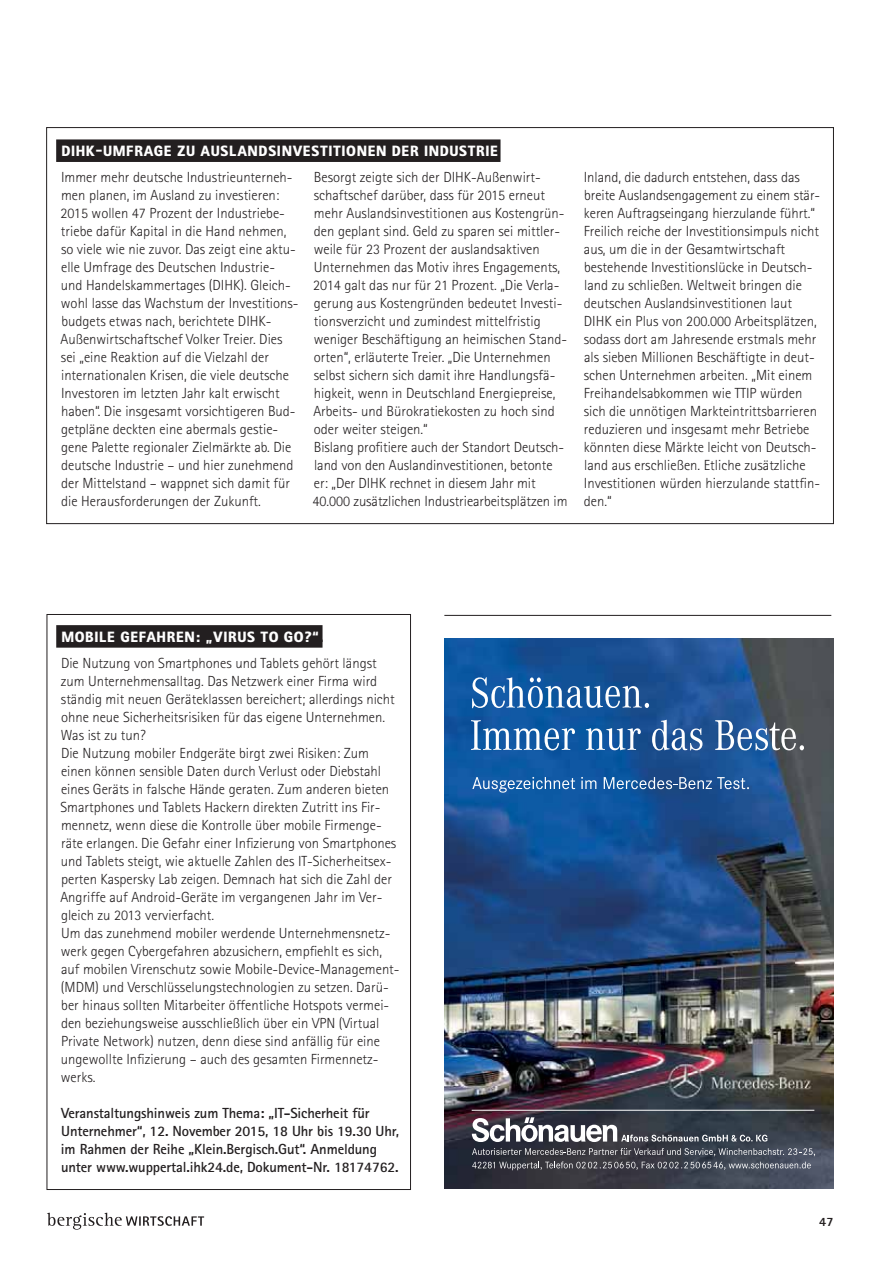
<style>
.page{position:relative;width:893px;height:1263px;background:#fff}
.page>*{position:absolute;margin:0;border:0;box-sizing:border-box;transform-origin:0 0}
.t1{font:900 15px "Rotis II Sans Std";letter-spacing:.04em;color:#fff}
.t2{font:300 14.7px/18px "Rotis Sans Serif";color:#231f20}
.t3{font:700 14.7px/18px "Rotis Sans Serif";letter-spacing:-.01em;color:#231f20}
.t4{font:800 12.75px "Rotis Sans Serif";color:#231f20}
.s1{color:#231f20}
</style>
<div class="page">
<svg style="left:47px;top:1213px;width:157px;height:17px"></svg>
<hr style="left:444px;top:615px;width:387px;height:1px;background:#231f20">
<div style="left:56px;top:139px;width:444px;height:23px;background:#231f20"></div>
<div style="left:56px;top:625px;width:267px;height:23px;background:#231f20"></div>
<img style="left:444px;top:638px;width:389px;height:550px">
<svg style="left:472px;top:1148px;width:343px;height:22px;background:#555861"></svg>
<svg style="left:472px;top:1117px;width:295px;height:25px"></svg>
<svg style="left:471px;top:720px;width:104px;height:30px;background:#4b81b9"></svg>
<svg style="left:586px;top:728px;width:55px;height:22px"></svg>
<svg style="left:652px;top:720px;width:50px;height:30px"></svg>
<svg style="left:715px;top:720px;width:89px;height:30px"></svg>
<svg style="left:472px;top:677px;width:177px;height:31px;background:#4a7cb2"></svg>
<hr style="left:472px;top:1110px;width:342px;height:1px;background:#fff">
<svg style="left:472px;top:777px;width:103px;height:16px;background:#417bb7"></svg>
<svg style="left:581px;top:777px;width:15px;height:12px"></svg>
<svg style="left:604px;top:777px;width:145px;height:12px;background:#517bac"></svg>
<p class="t1" style="left:61px;top:145px;width:438px">DIHK-UMFRAGE ZU AUSLANDSINVESTITIONEN DER INDUSTRIE</p>
<p class="t2" style="left:60px;top:169px;width:240px">Immer mehr deutsche Industrieunterneh&shy;men planen, im Ausland zu investieren:<br>2015 wollen 47 Prozent der Industriebe&shy;triebe dafür Kapital in die Hand nehmen, so viele wie nie zuvor. Das zeigt eine aktu&shy;elle Umfrage des Deutschen Industrie&shy;und Handelskammertages (DIHK). Gleich&shy;wohl lasse das Wachstum der Investitions&shy;budgets etwas nach, berichtete DIHK-Außenwirtschaftschef Volker Treier. Dies sei „eine Reaktion auf die Vielzahl der internationalen Krisen, die viele deutsche Investoren im letzten Jahr kalt erwischt haben“. Die insgesamt vorsichtigeren Bud&shy;getpläne deckten eine abermals gestie&shy;gene Palette regionaler Zielmärkte ab. Die deutsche Industrie – und hier zunehmend der Mittelstand – wappnet sich damit für die Herausforderungen der Zukunft.</p>
<p class="t2" style="left:313px;top:169px;width:257px">Besorgt zeigte sich der DIHK-Außenwirt&shy;schaftschef darüber, dass für 2015 erneut mehr Auslandsinvestitionen aus Kostengrün&shy;den geplant sind. Geld zu sparen sei mittler&shy;weile für 23 Prozent der auslandsaktiven Unternehmen das Motiv ihres Engagements, 2014 galt das nur für 21 Prozent. „Die Verla&shy;gerung aus Kostengründen bedeutet Investi&shy;tionsverzicht und zumindest mittelfristig weniger Beschäftigung an heimischen Stand&shy;orten“, erläuterte Treier. „Die Unternehmen selbst sichern sich damit ihre Handlungsfä&shy;higkeit, wenn in Deutschland Energiepreise, Arbeits- und Bürokratiekosten zu hoch sind oder weiter steigen.“<br>Bislang profitiere auch der Standort Deutsch&shy;land von den Auslandinvestitionen, betonte er: „Der DIHK rechnet in diesem Jahr mit 40.000 zusätzlichen Industriearbeitsplätzen im</p>
<p class="t2" style="left:584px;top:169px;width:238px">Inland, die dadurch entstehen, dass das breite Auslandsengagement zu einem stär&shy;keren Auftragseingang hierzulande führt.“ Freilich reiche der Investitionsimpuls nicht aus, um die in der Gesamtwirtschaft bestehende Investitionslücke in Deutsch&shy;land zu schließen. Weltweit bringen die deutschen Auslandsinvestitionen laut DIHK ein Plus von 200.000 Arbeitsplätzen, sodass dort am Jahresende erstmals mehr als sieben Millionen Beschäftigte in deut&shy;schen Unternehmen arbeiten. „Mit einem Freihandelsabkommen wie TTIP würden sich die unnötigen Markteintrittsbarrieren reduzieren und insgesamt mehr Betriebe könnten diese Märkte leicht von Deutsch&shy;land aus erschließen. Etliche zusätzliche Investitionen würden hierzulande stattfin&shy;den.“</p>
<p class="t1" style="left:61px;top:631px;width:263px">MOBILE GEFAHREN: „VIRUS TO GO?“<span class="s1">.</span></p>
<p class="t2" style="left:60px;top:655px;width:341px">Die Nutzung von Smartphones und Tablets gehört längst zum Unternehmensalltag. Das Netzwerk einer Firma wird ständig mit neuen Geräteklassen bereichert; allerdings nicht ohne neue Sicherheitsrisiken für das eigene Unternehmen.<br>Was ist zu tun?<br>Die Nutzung mobiler Endgeräte birgt zwei Risiken: Zum einen können sensible Daten durch Verlust oder Diebstahl eines Geräts in falsche Hände geraten. Zum anderen bieten Smartphones und Tablets Hackern direkten Zutritt ins Fir&shy;mennetz, wenn diese die Kontrolle über mobile Firmenge&shy;räte erlangen. Die Gefahr einer Infizierung von Smartphones und Tablets steigt, wie aktuelle Zahlen des IT-Sicherheitsex&shy;perten Kaspersky Lab zeigen. Demnach hat sich die Zahl der Angriffe auf Android-Geräte im vergangenen Jahr im Ver&shy;gleich zu 2013 vervierfacht.<br>Um das zunehmend mobiler werdende Unternehmensnetz&shy;werk gegen Cybergefahren abzusichern, empfiehlt es sich, auf mobilen Virenschutz sowie Mobile-Device-Management-(MDM) und Verschlüsselungstechnologien zu setzen. Darü&shy;ber hinaus sollten Mitarbeiter öffentliche Hotspots vermei&shy;den beziehungsweise ausschließlich über ein VPN (Virtual Private Network) nutzen, denn diese sind anfällig für eine ungewollte Infizierung – auch des gesamten Firmennetz&shy;werks.</p>
<p class="t3" style="left:61px;top:1105px;width:339px">Veranstaltungshinweis zum Thema: „IT-Sicherheit für Unternehmer“, 12. November 2015, 18 Uhr bis 19.30 Uhr, im Rahmen der Reihe „Klein.Bergisch.Gut“. Anmeldung unter www.wuppertal.ihk24.de, Dokument-Nr. 18174762.</p>
<p class="t4" style="left:819px;top:1217px;width:16px">47</p>
</div>
